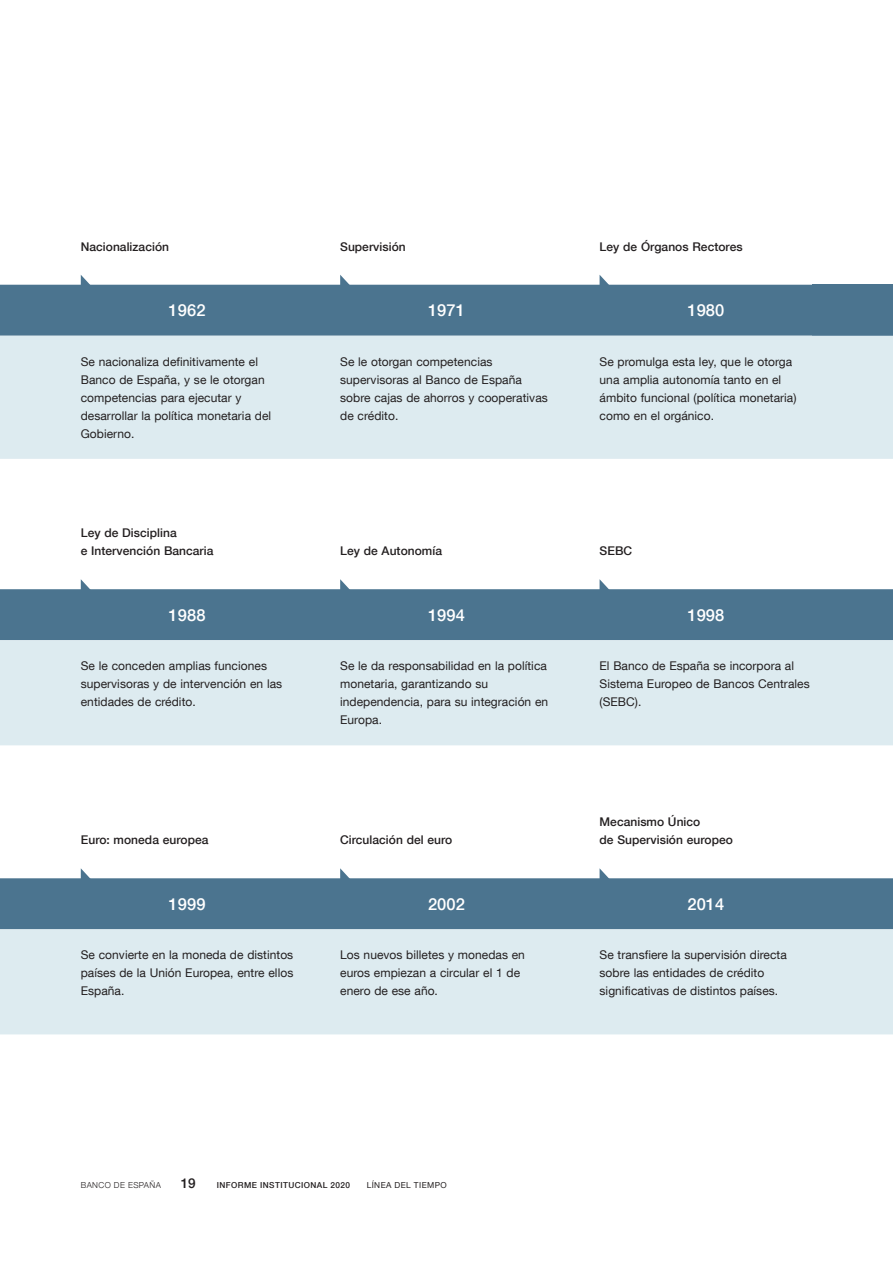
<style>
.page{position:relative;width:893px;height:1263px;background:#fff}
.page>*{position:absolute;margin:0;border:0;box-sizing:border-box;transform-origin:0 0}
.t1{font:500 16.5px "Bd E Neue Helvetica";letter-spacing:.005em;color:#fff}
.t2{font:500 13.5px "Bd E Neue Helvetica";color:#231f20}
.t3{font:12px/18px "Bd E Neue Helvetica";letter-spacing:.005em;color:#231f20}
.t4{font:500 12px/18px "Bd E Neue Helvetica";letter-spacing:.005em;color:#231f20}
.t5{font:500 8.25px "Bd E Neue Helvetica";letter-spacing:.05em;color:#231f20}
.t6{font:8.25px "Bd E Neue Helvetica";letter-spacing:.05em;color:#231f20}
.t7{font:300 8.25px "Bd E Neue Helvetica";letter-spacing:.05em;color:#231f20}
</style>
<div class="page">
<div style="left:812px;top:285px;width:81px;height:51px;background:#4b748f"></div>
<div style="left:0;top:336px;width:893px;height:123px;background:#ddebf0"></div>
<div style="left:0;top:589px;width:893px;height:51px;background:#4b748f"></div>
<div style="left:0;top:640px;width:893px;height:105px;background:#ddebf0"></div>
<div style="left:0;top:878px;width:893px;height:51px;background:#4b748f"></div>
<div style="left:0;top:929px;width:893px;height:105px;background:#ddebf0"></div>
<svg style="left:0;top:275px;width:812px;height:61px;background:#688aa1"></svg>
<svg style="left:81px;top:579px;width:13px;height:14px"></svg>
<svg style="left:340px;top:579px;width:13px;height:14px"></svg>
<svg style="left:600px;top:580px;width:12px;height:13px"></svg>
<svg style="left:81px;top:868px;width:13px;height:14px"></svg>
<svg style="left:340px;top:868px;width:13px;height:14px"></svg>
<svg style="left:600px;top:869px;width:12px;height:13px"></svg>
<p class="t4" style="left:81px;top:237px;width:90px">Nacionalización</p>
<p class="t4" style="left:340px;top:237px;width:67px">Supervisión</p>
<p class="t4" style="left:600px;top:237px;width:145px">Ley de Órganos Rectores</p>
<h1 class="t1" style="left:169px;top:300px;width:38px">1962</h1>
<h1 class="t1" style="left:428px;top:300px;width:38px">1971</h1>
<h1 class="t1" style="left:687px;top:300px;width:38px">1980</h1>
<p class="t3" style="left:81px;top:352px;width:192px">Se nacionaliza definitivamente el<br>Banco de España, y se le otorgan competencias para ejecutar y desarrollar la política monetaria del<br>Gobierno.</p>
<p class="t3" style="left:340px;top:352px;width:209px">Se le otorgan competencias supervisoras al Banco de España sobre cajas de ahorros y cooperativas de crédito.</p>
<p class="t3" style="left:600px;top:352px;width:198px">Se promulga esta ley, que le otorga una amplia autonomía tanto en el ámbito funcional (política monetaria) como en el orgánico.</p>
<p class="t4" style="left:81px;top:524px;width:134px">Ley de Disciplina<br>e Intervención Bancaria</p>
<p class="t4" style="left:340px;top:542px;width:103px">Ley de Autonomía</p>
<p class="t4" style="left:600px;top:542px;width:34px">SEBC</p>
<h1 class="t1" style="left:169px;top:605px;width:38px">1988</h1>
<h1 class="t1" style="left:428px;top:605px;width:38px">1994</h1>
<h1 class="t1" style="left:687px;top:605px;width:38px">1998</h1>
<p class="t3" style="left:81px;top:656px;width:203px">Se le conceden amplias funciones supervisoras y de intervención en las entidades de crédito.</p>
<p class="t3" style="left:340px;top:656px;width:210px">Se le da responsabilidad en la política monetaria, garantizando su independencia, para su integración en<br>Europa.</p>
<p class="t3" style="left:600px;top:656px;width:212px">El Banco de España se incorpora al<br>Sistema Europeo de Bancos Centrales (SEBC).</p>
<p class="t4" style="left:81px;top:831px;width:129px">Euro: moneda europea</p>
<p class="t4" style="left:340px;top:831px;width:114px">Circulación del euro</p>
<p class="t4" style="left:600px;top:813px;width:135px">Mecanismo Único<br>de Supervisión europeo</p>
<h1 class="t1" style="left:169px;top:894px;width:38px">1999</h1>
<h1 class="t1" style="left:428px;top:894px;width:38px">2002</h1>
<h1 class="t1" style="left:687px;top:894px;width:38px">2014</h1>
<p class="t3" style="left:81px;top:945px;width:214px;text-align:justify">Se convierte en la moneda de distintos países de la Unión Europea, entre ellos España.</p>
<p class="t3" style="left:340px;top:945px;width:186px">Los nuevos billetes y monedas en euros empiezan a circular el 1 de enero de ese año.</p>
<p class="t3" style="left:600px;top:945px;width:189px">Se transfiere la supervisión directa sobre las entidades de crédito significativas de distintos países.</p>
<p class="t7" style="left:81px;top:1180px;width:82px">BANCO DE ESPAÑA</p>
<p class="t2" style="left:181px;top:1175px;width:16px">19</p>
<p class="t5" style="left:217px;top:1180px;width:135px">INFORME INSTITUCIONAL 2020</p>
<p class="t6" style="left:367px;top:1180px;width:81px">LÍNEA DEL TIEMPO</p>
</div>
